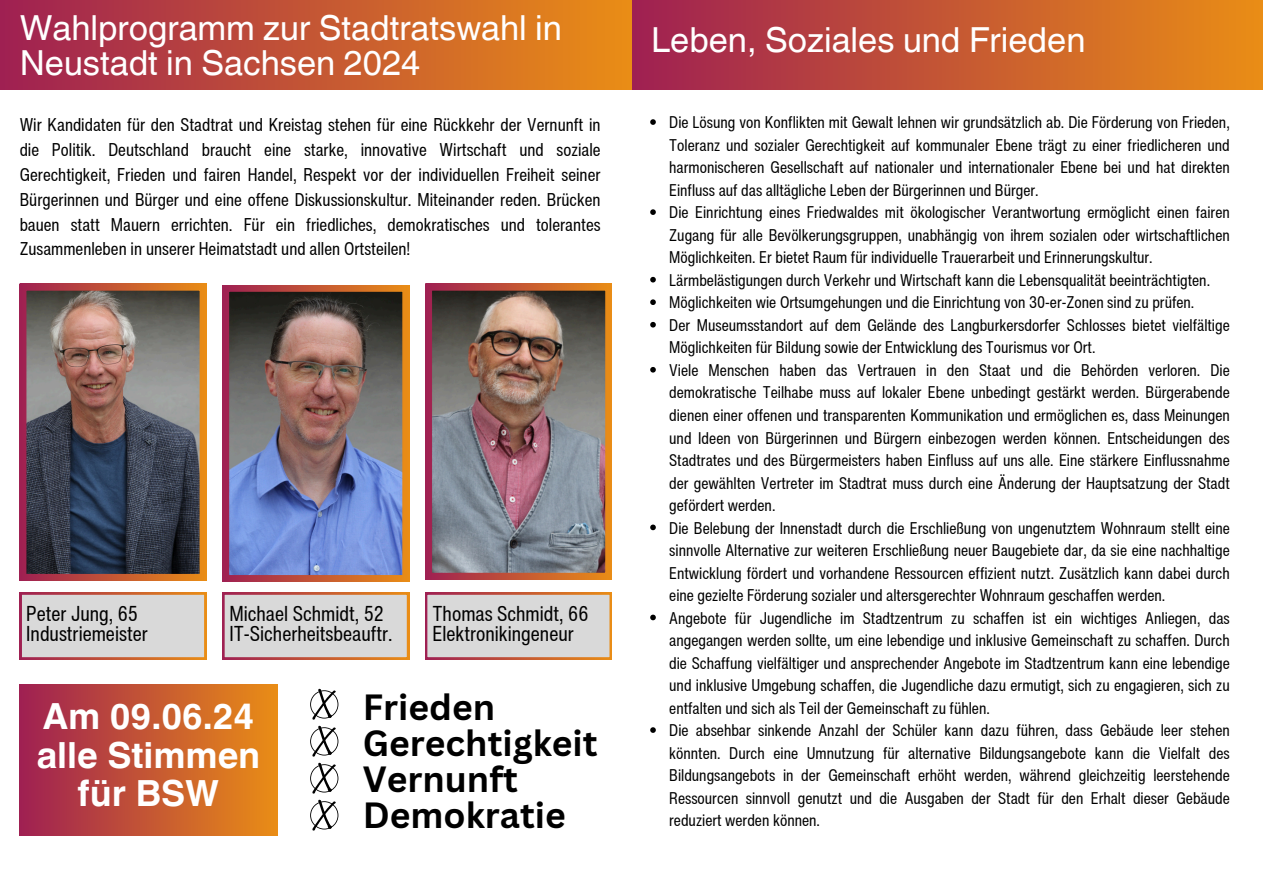
<style>
.page{position:relative;width:1263px;height:894px;background:#fff}
.page>*{position:absolute;margin:0;border:0;box-sizing:border-box;transform-origin:0 0}
.t1{font:700 36px/38.2px "Helvetica Hebrew";color:#fff;text-align:center}
.t2{font:700 35.4px/36.2px "Canva Sans";color:#000}
.t3{font:34.5px/34.8px "Helvetica Hebrew";color:#fff}
.t4{font:condensed 21px/19.2px "Helvetica Now Text";color:#000}
.t5{font:condensed 18px/24.8px "Helvetica Now Text";color:#000;text-align:justify}
.t6{font:condensed 16.5px/22.5px "Helvetica Now Text";color:#000;text-align:justify}
</style>
<div class="page">
<div style="left:631px;top:0;width:632px;height:89px;background:linear-gradient(to right,#9f2052,#e98d15)"></div>
<div style="left:0;top:0;width:631px;height:89px;background:linear-gradient(to right,#9f2052,#e98d15)"></div>
<svg style="left:310px;top:688px;width:28px;height:31px"></svg>
<svg style="left:310px;top:725px;width:28px;height:31px"></svg>
<svg style="left:310px;top:762px;width:28px;height:31px"></svg>
<svg style="left:310px;top:799px;width:28px;height:31px"></svg>
<img style="left:20px;top:284px;width:186px;height:296px">
<img style="left:222px;top:285px;width:187px;height:296px">
<img style="left:425px;top:284px;width:187px;height:295px">
<svg style="left:20px;top:592px;width:186px;height:66px;background:#d6cecd"></svg>
<svg style="left:650px;top:119px;width:6px;height:6px"></svg>
<svg style="left:650px;top:209px;width:6px;height:6px"></svg>
<svg style="left:650px;top:277px;width:6px;height:5px"></svg>
<svg style="left:650px;top:299px;width:6px;height:6px"></svg>
<svg style="left:650px;top:322px;width:6px;height:5px"></svg>
<svg style="left:650px;top:367px;width:6px;height:5px"></svg>
<svg style="left:650px;top:524px;width:6px;height:6px"></svg>
<svg style="left:650px;top:614px;width:6px;height:6px"></svg>
<svg style="left:650px;top:727px;width:6px;height:5px"></svg>
<svg style="left:222px;top:592px;width:187px;height:66px;background:#d7cecb"></svg>
<svg style="left:425px;top:592px;width:187px;height:66px;background:#d7cecb"></svg>
<svg style="left:20px;top:684px;width:257px;height:150px;background:#c45633"></svg>
<p class="t3" style="left:20px;top:15px;width:544px">Wahlprogramm zur Stadtratswahl in<br>Neustadt in Sachsen 2024</p>
<p class="t3" style="left:651px;top:27px;width:436px">Leben, Soziales und Frieden</p>
<p class="t5" style="left:20px;top:112px;width:582px">Wir Kandidaten für den Stadtrat und Kreistag stehen für eine Rückkehr der Vernunft in die Politik. Deutschland braucht eine starke, innovative Wirtschaft und soziale Gerechtigkeit, Frieden und fairen Handel, Respekt vor der individuellen Freiheit seiner Bürgerinnen und Bürger und eine offene Diskussionskultur. Miteinander reden. Brücken bauen statt Mauern errichten. Für ein friedliches, demokratisches und tolerantes Zusammenleben in unserer Heimatstadt und allen Ortsteilen!</p>
<p class="t6" style="left:669px;top:111px;width:562px">Die Lösung von Konflikten mit Gewalt lehnen wir grundsätzlich ab. Die Förderung von Frieden, Toleranz und sozialer Gerechtigkeit auf kommunaler Ebene trägt zu einer friedlicheren und harmonischeren Gesellschaft auf nationaler und internationaler Ebene bei und hat direkten Einfluss auf das alltägliche Leben der Bürgerinnen und Bürger.</p>
<h3 class="t6" style="left:669px;top:201px;width:562px">Die Einrichtung eines Friedwaldes mit ökologischer Verantwortung ermöglicht einen fairen Zugang für alle Bevölkerungsgruppen, unabhängig von ihrem sozialen oder wirtschaftlichen Möglichkeiten. Er bietet Raum für individuelle Trauerarbeit und Erinnerungskultur.</h3>
<h3 class="t6" style="left:669px;top:268px;width:542px">Lärmbelästigungen durch Verkehr und Wirtschaft kann die Lebensqualität beeinträchtigten.</h3>
<h3 class="t6" style="left:669px;top:291px;width:527px">Möglichkeiten wie Ortsumgehungen und die Einrichtung von 30-er-Zonen sind zu prüfen.</h3>
<h1 class="t6" style="left:669px;top:313px;width:562px">Der Museumsstandort auf dem Gelände des Langburkersdorfer Schlosses bietet vielfältige<br>Möglichkeiten für Bildung sowie der Entwicklung des Tourismus vor Ort.</h1>
<p class="t6" style="left:669px;top:358px;width:562px">Viele Menschen haben das Vertrauen in den Staat und die Behörden verloren. Die demokratische Teilhabe muss auf lokaler Ebene unbedingt gestärkt werden. Bürgerabende dienen einer offenen und transparenten Kommunikation und ermöglichen es, dass Meinungen und Ideen von Bürgerinnen und Bürgern einbezogen werden können. Entscheidungen des Stadtrates und des Bürgermeisters haben Einfluss auf uns alle. Eine stärkere Einflussnahme der gewählten Vertreter im Stadtrat muss durch eine Änderung der Hauptsatzung der Stadt gefördert werden.</p>
<p class="t6" style="left:669px;top:516px;width:562px">Die Belebung der Innenstadt durch die Erschließung von ungenutztem Wohnraum stellt eine sinnvolle Alternative zur weiteren Erschließung neuer Baugebiete dar, da sie eine nachhaltige Entwicklung fördert und vorhandene Ressourcen effizient nutzt. Zusätzlich kann dabei durch eine gezielte Förderung sozialer und altersgerechter Wohnraum geschaffen werden.</p>
<p class="t6" style="left:669px;top:606px;width:562px">Angebote für Jugendliche im Stadtzentrum zu schaffen ist ein wichtiges Anliegen, das angegangen werden sollte, um eine lebendige und inklusive Gemeinschaft zu schaffen. Durch die Schaffung vielfältiger und ansprechender Angebote im Stadtzentrum kann eine lebendige und inklusive Umgebung schaffen, die Jugendliche dazu ermutigt, sich zu engagieren, sich zu entfalten und sich als Teil der Gemeinschaft zu fühlen.</p>
<p class="t6" style="left:669px;top:718px;width:562px">Die absehbar sinkende Anzahl der Schüler kann dazu führen, dass Gebäude leer stehen könnten. Durch eine Umnutzung für alternative Bildungsangebote kann die Vielfalt des Bildungsangebots in der Gemeinschaft erhöht werden, während gleichzeitig leerstehende Ressourcen sinnvoll genutzt und die Ausgaben der Stadt für den Erhalt dieser Gebäude reduziert werden können.</p>
<p class="t4" style="left:26px;top:603px;width:123px">Peter Jung, 65<br>Industriemeister</p>
<p class="t4" style="left:229px;top:603px;width:165px">Michael Schmidt, 52<br>IT-Sicherheitsbeauftr.</p>
<h1 class="t4" style="left:432px;top:603px;width:157px">Thomas Schmidt, 66<br>Elektronikingeneur</h1>
<h2 class="t2" style="left:363px;top:687px;width:236px">Frieden<br>Gerechtigkeit<br>Vernunft<br>Demokratie</h2>
<p class="t1" style="left:37px;top:702px;width:225px">Am 09.06.24 alle Stimmen für BSW</p>
</div>
